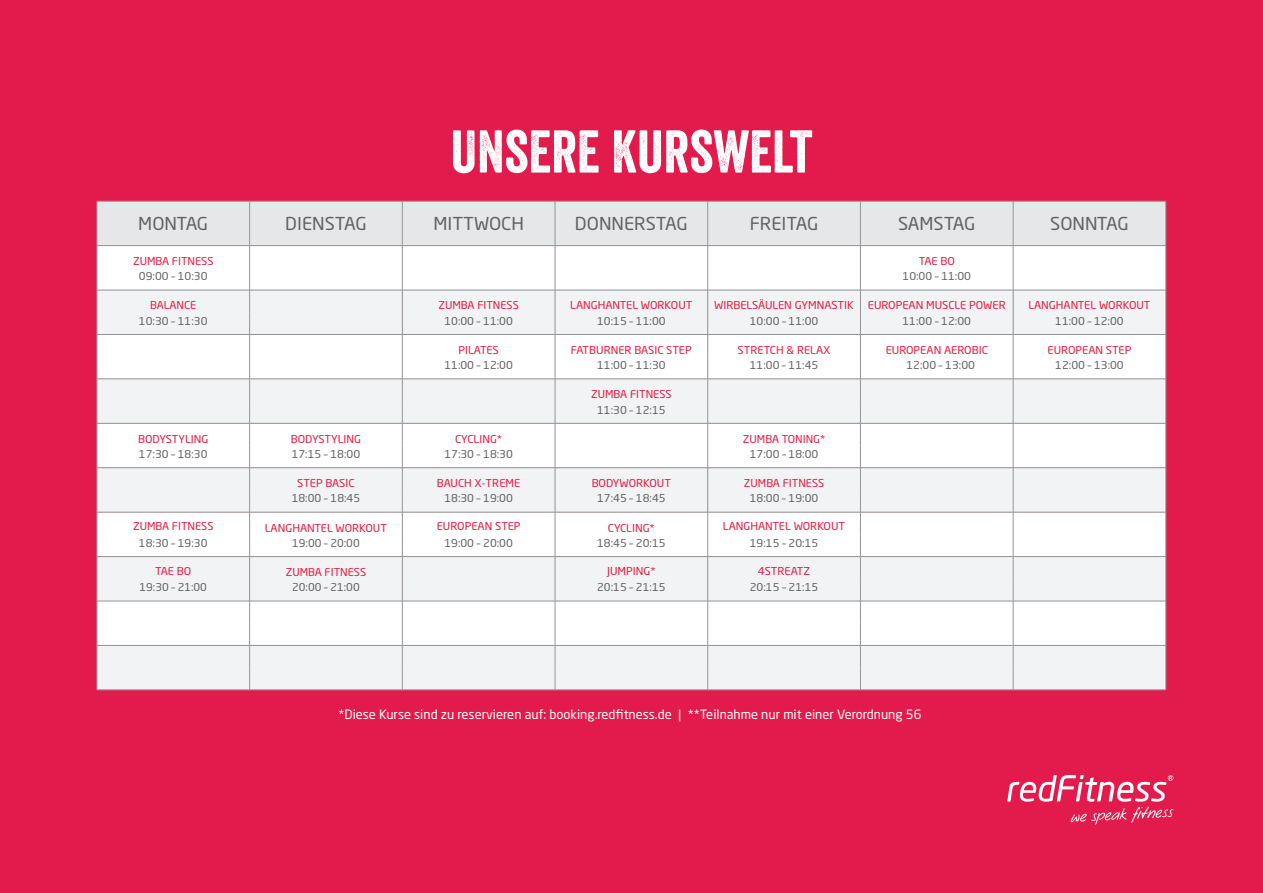
<style>
.page{position:relative;width:1263px;height:893px;background:#e31a4c}
.page>*{position:absolute;margin:0;border:0;box-sizing:border-box;transform-origin:0 0}
.t1{font:58.35px "Veneer";color:#fff}
.t2{font:17.7px "Neo Sans Std";color:#636366;scale:1.05 1}
.t3{font:12.75px "Neo Sans Std";color:#fff}
.t4{font:10.8px "Neo Sans Std";color:#636366;scale:1.05 1}
.t5{font:10.8px "Neo Sans Std";color:#e31c41;scale:1.05 1}
.t6{font:10.8px "Neo Sans Std";color:#e31c41}
.t7{font:10.8px "Neo Sans Std";color:#636366}
</style>
<div class="page">
<svg style="left:1007px;top:775px;width:166px;height:50px"></svg>
<div style="left:98px;top:202px;width:1067px;height:43px;background:#e6e7e9"></div>
<div style="left:98px;top:246px;width:915px;height:399px;background:#fff"></div>
<div style="left:98px;top:291px;width:915px;height:43px;background:#f2f3f4"></div>
<svg style="left:98px;top:335px;width:915px;height:132px;background:#fafafa"></svg>
<svg style="left:98px;top:468px;width:915px;height:133px;background:#f5f6f6"></svg>
<div style="left:98px;top:646px;width:915px;height:44px;background:#f2f3f4"></div>
<hr style="left:97px;top:201px;width:153px;height:1px;background:#939598">
<hr style="left:97px;top:201px;width:1px;height:45px;background:#939598">
<hr style="left:250px;top:201px;width:152px;height:1px;background:#939598">
<hr style="left:249px;top:201px;width:1px;height:45px;background:#939598">
<hr style="left:402px;top:201px;width:153px;height:1px;background:#939598">
<hr style="left:402px;top:201px;width:1px;height:45px;background:#939598">
<hr style="left:555px;top:201px;width:153px;height:1px;background:#939598">
<hr style="left:555px;top:201px;width:1px;height:45px;background:#939598">
<hr style="left:708px;top:201px;width:152px;height:1px;background:#939598">
<hr style="left:707px;top:201px;width:1px;height:45px;background:#939598">
<hr style="left:860px;top:201px;width:153px;height:1px;background:#939598">
<hr style="left:860px;top:201px;width:1px;height:45px;background:#939598">
<hr style="left:1013px;top:201px;width:153px;height:1px;background:#939598">
<hr style="left:1013px;top:201px;width:1px;height:45px;background:#939598">
<hr style="left:1165px;top:201px;width:1px;height:45px;background:#939598">
<hr style="left:97px;top:245px;width:153px;height:1px;background:#939598">
<hr style="left:250px;top:245px;width:152px;height:1px;background:#939598">
<hr style="left:402px;top:245px;width:153px;height:1px;background:#939598">
<hr style="left:555px;top:245px;width:153px;height:1px;background:#939598">
<hr style="left:860px;top:245px;width:153px;height:1px;background:#939598">
<hr style="left:1013px;top:245px;width:153px;height:1px;background:#939598">
<hr style="left:97px;top:290px;width:153px;height:1px;background:#939598">
<hr style="left:860px;top:290px;width:153px;height:1px;background:#939598">
<hr style="left:97px;top:334px;width:153px;height:1px;background:#939598">
<hr style="left:860px;top:334px;width:153px;height:1px;background:#939598">
<hr style="left:97px;top:379px;width:153px;height:1px;background:#939598">
<hr style="left:860px;top:379px;width:153px;height:1px;background:#939598">
<hr style="left:97px;top:423px;width:153px;height:1px;background:#939598">
<hr style="left:860px;top:423px;width:153px;height:1px;background:#939598">
<hr style="left:97px;top:467px;width:153px;height:1px;background:#939598">
<hr style="left:860px;top:467px;width:153px;height:1px;background:#939598">
<hr style="left:97px;top:512px;width:153px;height:1px;background:#939598">
<hr style="left:860px;top:512px;width:153px;height:1px;background:#939598">
<hr style="left:97px;top:556px;width:152px;height:1px;background:#939598">
<hr style="left:860px;top:556px;width:153px;height:1px;background:#939598">
<hr style="left:97px;top:601px;width:153px;height:1px;background:#939598">
<hr style="left:860px;top:601px;width:153px;height:1px;background:#939598">
<hr style="left:97px;top:645px;width:153px;height:1px;background:#939598">
<hr style="left:860px;top:645px;width:153px;height:1px;background:#939598">
<svg style="left:97px;top:246px;width:1px;height:444px"></svg>
<hr style="left:97px;top:690px;width:153px;height:1px;background:#939598">
<hr style="left:250px;top:690px;width:152px;height:1px;background:#939598">
<hr style="left:402px;top:690px;width:153px;height:1px;background:#939598">
<hr style="left:555px;top:690px;width:153px;height:1px;background:#939598">
<hr style="left:708px;top:690px;width:152px;height:1px;background:#939598">
<hr style="left:860px;top:690px;width:153px;height:1px;background:#939598">
<hr style="left:1013px;top:690px;width:153px;height:1px;background:#939598">
<hr style="left:708px;top:245px;width:152px;height:1px;background:#939598">
<svg style="left:1013px;top:246px;width:153px;height:444px;background:#f5f5f6"></svg>
<hr style="left:1013px;top:379px;width:153px;height:1px;background:#939598">
<svg style="left:249px;top:246px;width:612px;height:444px;background:#f5f5f6"></svg>
<hr style="left:708px;top:423px;width:152px;height:1px;background:#939598">
<h1 class="t1" style="left:450px;top:116px;width:363px">UNSERE KURSWELT</h1>
<h2 class="t2" style="left:138px;top:213px;width:68px">MONTAG</h2>
<h2 class="t2" style="left:285px;top:213px;width:79px">DIENSTAG</h2>
<h2 class="t2" style="left:433px;top:213px;width:88px">MITTWOCH</h2>
<h2 class="t2" style="left:575px;top:213px;width:109px">DONNERSTAG</h2>
<h2 class="t2" style="left:750px;top:213px;width:67px">FREITAG</h2>
<h2 class="t2" style="left:898px;top:213px;width:75px">SAMSTAG</h2>
<h2 class="t2" style="left:1050px;top:213px;width:76px">SONNTAG</h2>
<p class="t6" style="left:133px;top:254px;width:82px">ZUMBA FITNESS</p>
<p class="t5" style="left:919px;top:254px;width:36px">TAE BO</p>
<p class="t4" style="left:139px;top:270px;width:67px">09:00 – 10:30</p>
<p class="t4" style="left:902px;top:270px;width:67px">10:00 – 11:00</p>
<p class="t6" style="left:150px;top:299px;width:47px">BALANCE</p>
<p class="t6" style="left:438px;top:299px;width:82px">ZUMBA FITNESS</p>
<p class="t5" style="left:570px;top:299px;width:118px">LANGHANTEL WORKOUT</p>
<p class="t5" style="left:714px;top:299px;width:135px">WIRBELSÄULEN GYMNASTIK</p>
<p class="t5" style="left:868px;top:299px;width:133px">EUROPEAN MUSCLE POWER</p>
<p class="t5" style="left:1028px;top:299px;width:118px">LANGHANTEL WORKOUT</p>
<p class="t4" style="left:139px;top:314px;width:67px">10:30 – 11:30</p>
<p class="t4" style="left:444px;top:314px;width:67px">10:00 – 11:00</p>
<p class="t4" style="left:597px;top:314px;width:67px">10:15 – 11:00</p>
<p class="t4" style="left:750px;top:314px;width:67px">10:00 – 11:00</p>
<p class="t4" style="left:902px;top:314px;width:67px">11:00 – 12:00</p>
<p class="t4" style="left:1055px;top:314px;width:67px">11:00 – 12:00</p>
<p class="t5" style="left:458px;top:343px;width:40px">PILATES</p>
<p class="t5" style="left:571px;top:343px;width:116px">FATBURNER BASIC STEP</p>
<p class="t5" style="left:738px;top:343px;width:90px">STRETCH &amp; RELAX</p>
<p class="t5" style="left:886px;top:343px;width:99px">EUROPEAN AEROBIC</p>
<p class="t5" style="left:1047px;top:343px;width:81px">EUROPEAN STEP</p>
<p class="t4" style="left:444px;top:358px;width:67px">11:00 – 12:00</p>
<p class="t4" style="left:597px;top:358px;width:67px">11:00 – 11:30</p>
<p class="t4" style="left:750px;top:358px;width:67px">11:00 – 11:45</p>
<p class="t4" style="left:906px;top:358px;width:67px">12:00 – 13:00</p>
<p class="t4" style="left:1055px;top:358px;width:67px">12:00 – 13:00</p>
<p class="t6" style="left:591px;top:388px;width:82px">ZUMBA FITNESS</p>
<p class="t4" style="left:597px;top:403px;width:67px">11:30 – 12:15</p>
<p class="t5" style="left:138px;top:432px;width:69px">BODYSTYLING</p>
<p class="t5" style="left:291px;top:432px;width:69px">BODYSTYLING</p>
<p class="t5" style="left:455px;top:432px;width:46px">CYCLING*</p>
<p class="t6" style="left:743px;top:432px;width:84px">ZUMBA TONING*</p>
<p class="t4" style="left:139px;top:447px;width:67px">17:30 – 18:30</p>
<p class="t4" style="left:292px;top:447px;width:67px">17:15 – 18:00</p>
<p class="t4" style="left:444px;top:447px;width:67px">17:30 – 18:30</p>
<p class="t4" style="left:750px;top:447px;width:67px">17:00 – 18:00</p>
<p class="t5" style="left:297px;top:477px;width:56px">STEP BASIC</p>
<p class="t5" style="left:437px;top:477px;width:81px">BAUCH X-TREME</p>
<p class="t5" style="left:592px;top:477px;width:77px">BODYWORKOUT</p>
<p class="t6" style="left:744px;top:477px;width:82px">ZUMBA FITNESS</p>
<p class="t4" style="left:292px;top:492px;width:67px">18:00 – 18:45</p>
<p class="t4" style="left:444px;top:492px;width:67px">18:30 – 19:00</p>
<p class="t4" style="left:597px;top:492px;width:67px">17:45 – 18:45</p>
<p class="t4" style="left:750px;top:492px;width:67px">18:00 – 19:00</p>
<p class="t6" style="left:133px;top:520px;width:82px">ZUMBA FITNESS</p>
<p class="t5" style="left:265px;top:521px;width:118px">LANGHANTEL WORKOUT</p>
<p class="t5" style="left:437px;top:520px;width:81px">EUROPEAN STEP</p>
<p class="t5" style="left:608px;top:521px;width:46px">CYCLING*</p>
<p class="t5" style="left:723px;top:520px;width:118px">LANGHANTEL WORKOUT</p>
<p class="t4" style="left:139px;top:536px;width:67px">18:30 – 19:30</p>
<p class="t7" style="left:292px;top:536px;width:69px">19:00 – 20:00</p>
<p class="t4" style="left:444px;top:536px;width:67px">19:00 – 20:00</p>
<p class="t4" style="left:597px;top:536px;width:67px">18:45 – 20:15</p>
<p class="t4" style="left:750px;top:536px;width:67px">19:15 – 20:15</p>
<p class="t5" style="left:155px;top:564px;width:36px">TAE BO</p>
<p class="t6" style="left:286px;top:565px;width:82px">ZUMBA FITNESS</p>
<p class="t5" style="left:607px;top:564px;width:48px">JUMPING*</p>
<p class="t5" style="left:758px;top:564px;width:51px">4STREATZ</p>
<p class="t7" style="left:139px;top:581px;width:69px">19:30 – 21:00</p>
<p class="t7" style="left:292px;top:581px;width:69px">20:00 – 21:00</p>
<p class="t4" style="left:597px;top:581px;width:67px">20:15 – 21:15</p>
<p class="t4" style="left:750px;top:581px;width:67px">20:15 – 21:15</p>
<p class="t3" style="left:338px;top:707px;width:585px">*Diese Kurse sind zu reservieren auf: booking.redfitness.de | **Teilnahme nur mit einer Verordnung 56</p>
</div>
